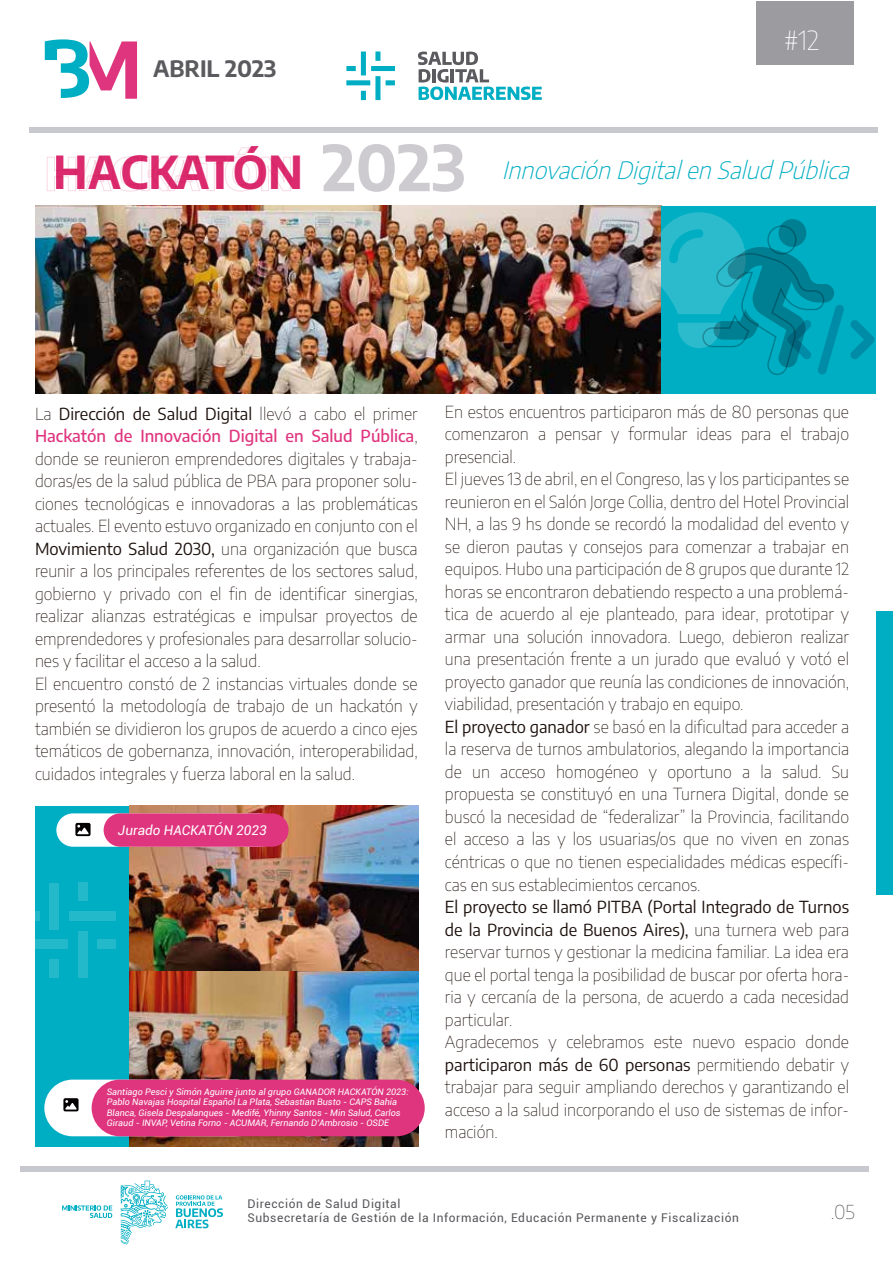
<style>
.page{position:relative;width:893px;height:1263px;background:#fff}
.page>*{position:absolute;margin:0;border:0;box-sizing:border-box;transform-origin:0 0}
.t1{font:700 45.15px "Encode Sans";letter-spacing:-.015em;color:#db2a6d}
.t2{font:100 26.1px "Encode Sans";color:#fff}
.t3{font:italic 200 23.85px "Encode Sans";color:#00aec3}
.t4{font:700 22.5px "Encode Sans";color:#5b5b5f}
.t5{font:100 19.05px "Encode Sans";color:#5b5b5f}
.t6{font:100 16.5px/22.5px "Encode Sans";color:#1e120d}
.t7{font:italic 13.5px "Roboto";color:#fff}
.t8{font:12px/14.4px "Roboto";letter-spacing:.05em;color:#56565a}
.t9{font:italic 9px/10.5px "Roboto";color:#fff}
.s1{font-size:63px;color:#a2a0a6}
.s2{font-weight:400}
.s3{font-weight:500;color:#df357e}
</style>
<div class="page">
<div style="left:877px;top:611px;width:16px;height:283px;background:#00aec3"></div>
<svg style="left:45px;top:39px;width:92px;height:60px"></svg>
<svg style="left:418px;top:52px;width:124px;height:48px"></svg>
<div style="left:346px;top:66px;width:10px;height:5px;background:#00aec3"></div>
<div style="left:371px;top:66px;width:24px;height:5px;background:#00aec3"></div>
<div style="left:375px;top:51px;width:5px;height:10px;background:#00aec3"></div>
<div style="left:375px;top:76px;width:5px;height:24px;background:#00aec3"></div>
<div style="left:386px;top:80px;width:9px;height:5px;background:#00aec3"></div>
<div style="left:346px;top:80px;width:24px;height:5px;background:#00aec3"></div>
<div style="left:361px;top:91px;width:5px;height:9px;background:#00aec3"></div>
<div style="left:361px;top:52px;width:5px;height:23px;background:#00aec3"></div>
<svg style="left:175px;top:1195px;width:48px;height:33px"></svg>
<svg style="left:121px;top:1180px;width:47px;height:65px"></svg>
<svg style="left:62px;top:1205px;width:50px;height:13px"></svg>
<div style="left:20px;top:1166px;width:848px;height:6px;background:#c7c9ce"></div>
<div style="left:30px;top:127px;width:848px;height:6px;background:#c7c9ce"></div>
<div style="left:756px;top:2px;width:98px;height:63px;background:#9c9ba0"></div>
<div style="left:35px;top:806px;width:96px;height:341px;background:#00aec3"></div>
<img style="left:129px;top:806px;width:289px;height:165px">
<img style="left:129px;top:971px;width:289px;height:176px">
<svg style="left:35px;top:911px;width:4px;height:10px"></svg>
<div style="left:69px;top:911px;width:47px;height:10px;background:#23b9cb"></div>
<div style="left:78px;top:883px;width:10px;height:18px;background:#23b9cb"></div>
<div style="left:78px;top:931px;width:10px;height:46px;background:#23b9cb"></div>
<div style="left:98px;top:939px;width:18px;height:10px;background:#23b9cb"></div>
<svg style="left:35px;top:939px;width:33px;height:10px"></svg>
<div style="left:49px;top:959px;width:10px;height:18px;background:#23b9cb"></div>
<div style="left:49px;top:883px;width:10px;height:46px;background:#23b9cb"></div>
<div style="left:56px;top:813px;width:220px;height:34px;background:#fff;border-radius:17px"></div>
<div style="left:104px;top:813px;width:185px;height:34px;background:#df357e;border-radius:17px"></div>
<svg style="left:75px;top:823px;width:16px;height:13px"></svg>
<div style="left:44px;top:1079px;width:220px;height:57px;background:#fff;border-radius:28px"></div>
<div style="left:92px;top:1079px;width:333px;height:57px;background:#df357e;border-radius:28px"></div>
<svg style="left:63px;top:1098px;width:16px;height:13px"></svg>
<img style="left:35px;top:206px;width:626px;height:187px">
<div style="left:661px;top:206px;width:215px;height:187px;background:#00aec3"></div>
<svg style="left:652px;top:212px;width:222px;height:163px"></svg>
<svg style="left:47px;top:147px;width:244px;height:45px"></svg>
<h3 class="t4" style="left:153px;top:53px;width:125px">ABRIL 2023</h3>
<h1 class="t1" style="left:54px;top:141px;width:413px">HACKATÓN <span class="s1">2023</span></h1>
<h2 class="t2" style="left:784px;top:22px;width:37px">#12</h2>
<h3 class="t3" style="left:502px;top:153px;width:356px">InnovaciónDigitalenSaludPública</h3>
<p class="t6" style="left:35px;top:402px;width:384px">La <span class="s2">Dirección de Salud Digital</span> llevó a cabo el primer <span class="s3">Hackatón de Innovación Digital en Salud Pública</span>, donde se reunieron emprendedores digitales y trabaja&shy;doras/es de la salud pública de PBA para proponer solu&shy;ciones tecnológicas e innovadoras a las problemáticas actuales. El evento estuvo organizado en conjunto con el <span class="s2">Movimiento Salud 2030,</span> una organización que busca reunir a los principales referentes de los sectores salud, gobierno y privado con el fin de identificar sinergias, realizar alianzas estratégicas e impulsar proyectos de emprendedores y profesionales para desarrollar solucio&shy;nes y facilitar el acceso a la salud.<br>El encuentro constó de 2 instancias virtuales donde se presentó la metodología de trabajo de un hackatón y también se dividieron los grupos de acuerdo a cinco ejes temáticos de gobernanza, innovación, interoperabilidad, cuidados integrales y fuerza laboral en la salud.</p>
<p class="t6" style="left:445px;top:400px;width:406px">En estos encuentros participaron más de 80 personas que comenzaron a pensar y formular ideas para el trabajo presencial.<br>El jueves 13 de abril, en el Congreso, las y los participantes se reunieron en el Salón Jorge Collia, dentro del Hotel Provincial NH, a las 9 hs donde se recordó la modalidad del evento y se dieron pautas y consejos para comenzar a trabajar en equipos. Hubo una participación de 8 grupos que durante 12 horas se encontraron debatiendo respecto a una problemá&shy;tica de acuerdo al eje planteado, para idear, prototipar y armar una solución innovadora. Luego, debieron realizar una presentación frente a un jurado que evaluó y votó el proyecto ganador que reunía las condiciones de innovación, viabilidad, presentación y trabajo en equipo.<br><span class="s2">El proyecto ganador</span> se basó en la dificultad para acceder a la reserva de turnos ambulatorios, alegando la importancia de un acceso homogéneo y oportuno a la salud. Su propuesta se constituyó en una Turnera Digital, donde se buscó la necesidad de “federalizar” la Provincia, facilitando el acceso a las y los usuarias/os que no viven en zonas céntricas o que no tienen especialidades médicas específi&shy;cas en sus establecimientos cercanos.</p>
<p class="t6" style="left:445px;top:895px;width:406px"><span class="s2">El proyecto se llamó PITBA (Portal Integrado de Turnos de la Provincia de Buenos Aires),</span> una turnera web para reservar turnos y gestionar la medicina familiar. La idea era que el portal tenga la posibilidad de buscar por oferta hora&shy;ria y cercanía de la persona, de acuerdo a cada necesidad particular.<br>Agradecemos y celebramos este nuevo espacio donde <span class="s2">participaron más de 60 personas</span> permitiendo debatir y trabajar para seguir ampliando derechos y garantizando el acceso a la salud incorporando el uso de sistemas de infor&shy;mación.</p>
<p class="t7" style="left:118px;top:820px;width:150px">Jurado HACKATÓN 2023</p>
<p class="t9" style="left:107px;top:1086px;width:303px">Santiago Pesci y Simón Aguirre junto al grupo GANADOR HACKATÓN 2023:<br>Pablo Navajas Hospital Español La Plata, Sebastían Busto - CAPS Bahía Blanca, Gisela Despalanques - Medifé, Yhinny Santos - Min Salud, Carlos Giraud - INVAP, Vetina Forno - ACUMAR, Fernando D’Ambrosio - OSDE</p>
<p class="t8" style="left:247px;top:1196px;width:493px">Dirección de Salud Digital<br>Subsecretaría de Gestión de la Información, Educación Permanente y Fiscalización</p>
<p class="t5" style="left:831px;top:1199px;width:25px">.05</p>
</div>
